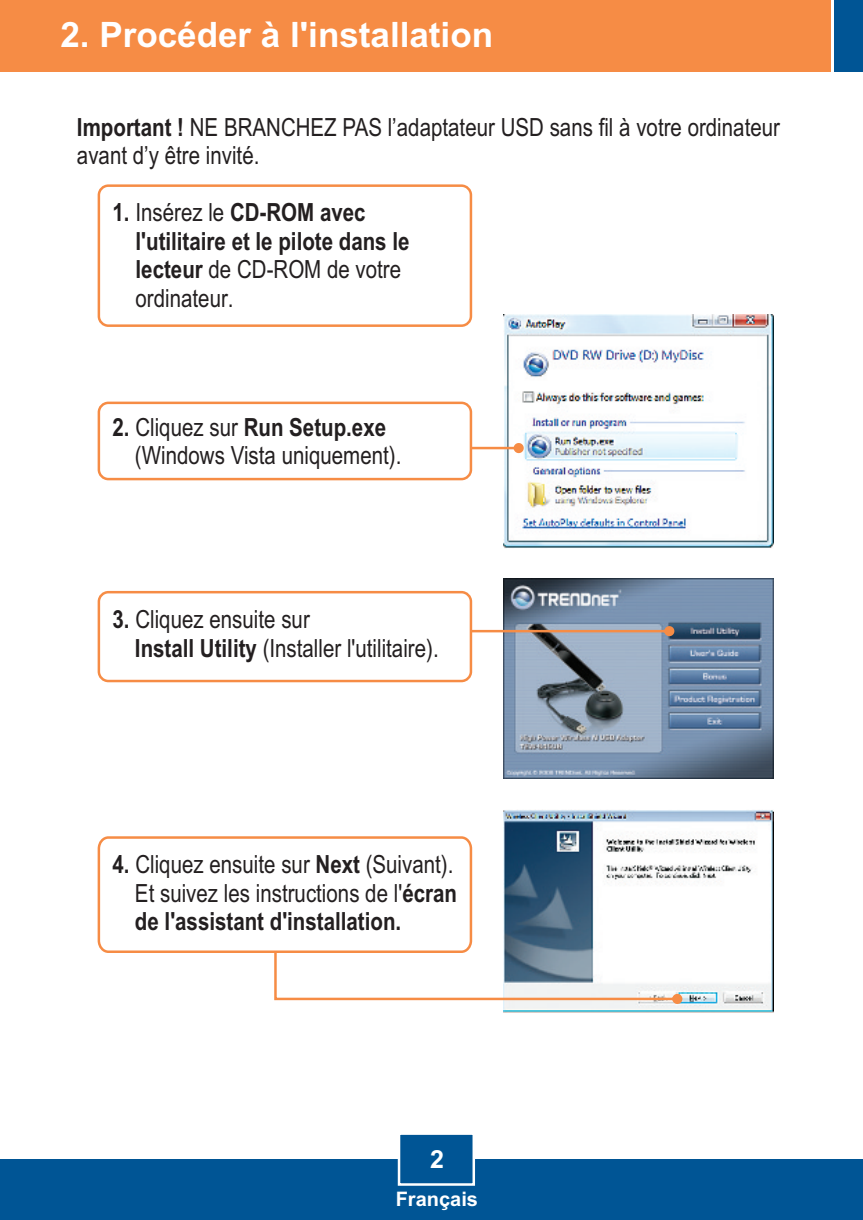
<style>
.page{position:relative;width:863px;height:1220px;background:#fff}
.page>*{position:absolute;margin:0;border:0;box-sizing:border-box;transform-origin:0 0}
.t1{font:700 35px "Arial";color:#fff}
.t2{font:25px/28.5px "Arial Narrow";color:#231f20}
.t3{font:700 25px/28.5px "Arial Narrow";color:#231f20}
.t4{font:700 25px "Arial";color:#fff}
.t5{font:700 20px "Arial";color:#fff}
.s1{font-weight:700}
.s2{font-weight:400}
</style>
<div class="page">
<img style="left:503px;top:578px;width:270px;height:200px">
<img style="left:504px;top:314px;width:269px;height:234px">
<img style="left:503px;top:810px;width:270px;height:202px">
<div style="left:0;top:1159px;width:862px;height:60px;background:#005595"></div>
<div style="left:0;top:0;width:831px;height:72px;background:#f68c45"></div>
<div style="left:833px;top:0;width:29px;height:72px;background:#005595"></div>
<svg style="left:472px;top:443px;width:51px;height:10px"></svg>
<svg style="left:472px;top:626px;width:202px;height:10px;background:#b7a49c"></svg>
<svg style="left:397px;top:1134px;width:78px;height:52px"></svg>
<svg style="left:274px;top:927px;width:408px;height:76px"></svg>
<div style="left:98px;top:184px;width:374px;height:143px;background:#fff;border:3px solid #f68c45;border-radius:9px"></div>
<div style="left:98px;top:590px;width:374px;height:92px;background:#fff;border:3px solid #f68c45;border-radius:9px"></div>
<div style="left:98px;top:401px;width:374px;height:79px;background:#fff;border:3px solid #f68c45;border-radius:9px"></div>
<svg style="left:97px;top:836px;width:376px;height:118px"></svg>
<h1 class="t1" style="left:60px;top:21px;width:434px">2. Procéder à l'installation</h1>
<p class="t2" style="left:77px;top:115px;width:704px"><span class="s1">Important !</span> NE BRANCHEZ PAS l’adaptateur USD sans fil à votre ordinateur avant d’y être invité.</p>
<p class="t3" style="left:135px;top:200px;width:275px;text-indent:-23px">1. <span class="s2">Insérez le</span> CD-ROM avec l'utilitaire et le pilote dans le lecteur <span class="s2">de CD-ROM de votre ordinateur.</span></p>
<p class="t2" style="left:135px;top:415px;width:268px;text-indent:-22px"><span class="s1">2.</span> Cliquez sur <span class="s1">Run Setup.exe </span>(Windows Vista uniquement).</p>
<p class="t2" style="left:135px;top:607px;width:305px;text-indent:-22px"><span class="s1">3.</span> Cliquez ensuite sur<br><span class="s1">Install Utility</span> (Installer l'utilitaire).</p>
<p class="t2" style="left:135px;top:852px;width:323px;text-indent:-22px"><span class="s1">4.</span> Cliquez ensuite sur <span class="s1">Next</span> (Suivant).<br>Et suivez les instructions de l'<span class="s1">écran de l'assistant d'installation.</span></p>
<p class="t4" style="left:430px;top:1149px;width:15px">2</p>
<p class="t5" style="left:395px;top:1190px;width:84px">Français</p>
</div>
